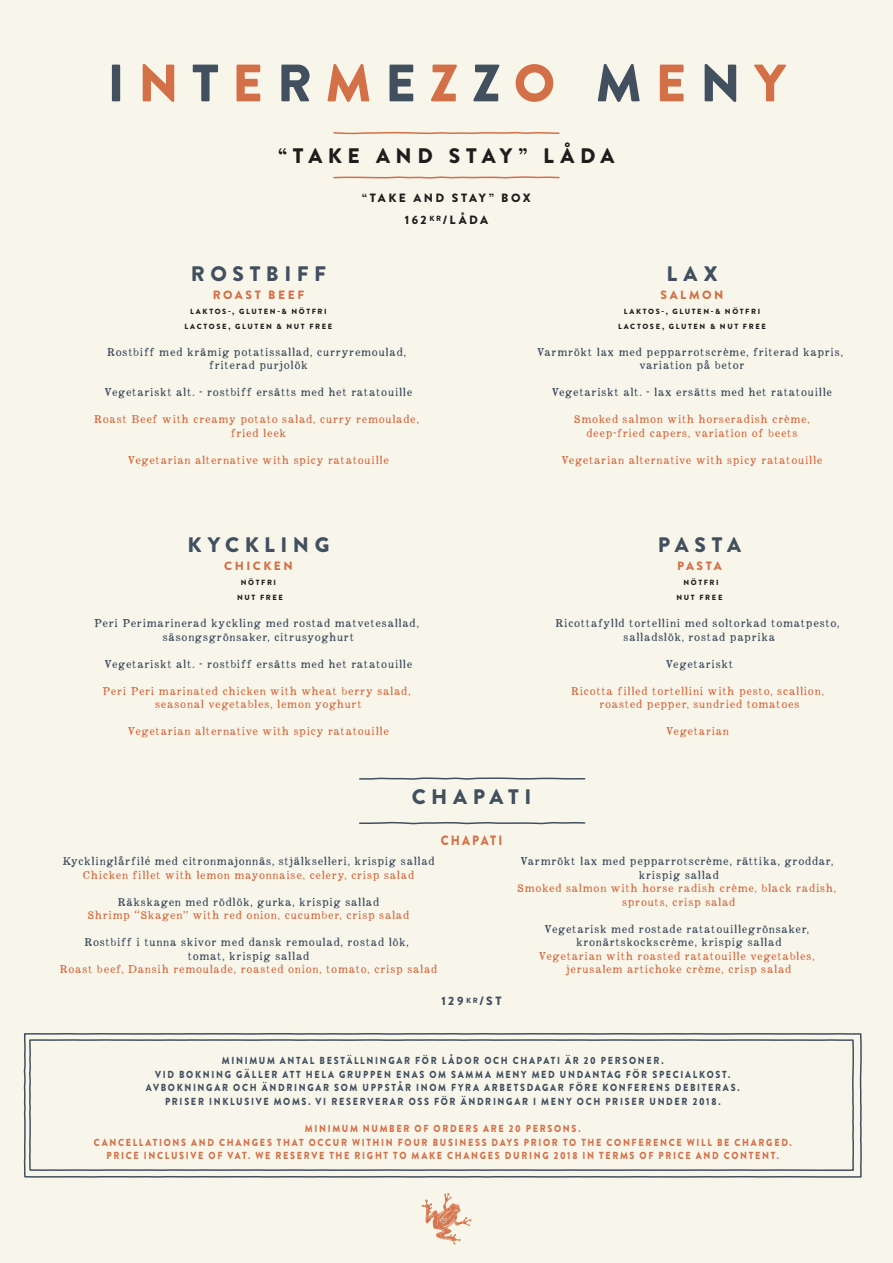
<style>
.page{position:relative;width:893px;height:1263px;background:#f8f6eb}
.page>*{position:absolute;margin:0;border:0;box-sizing:border-box;transform-origin:0 0}
.t1{font:900 52.5px "Brandon Grotesque";letter-spacing:.26em;color:#414f5f}
.t2{font:900 21px "Brandon Grotesque";letter-spacing:.265em;color:#414f5f}
.t3{font:900 21px "Brandon Grotesque";letter-spacing:.265em;color:#1d1d1b}
.t4{font:900 13.5px "Brandon Grotesque";letter-spacing:.175em;color:#d47047;scale:.88 1}
.t5{font:900 12px "Brandon Grotesque";letter-spacing:.21em;color:#d47047}
.t6{font:900 12px/22.5px "Brandon Grotesque";letter-spacing:.205em;color:#1d1d1b;text-align:center}
.t7{font:900 12px "Brandon Grotesque";color:#414f5f}
.t8{font:900 11.25px/13.5px "Appareo";letter-spacing:.06em;color:#414f5f;text-align:center}
.t9{font:900 11.25px/13.5px "Appareo";letter-spacing:.06em;color:#d47047;text-align:center}
.t10{font:900 10.2px/13.6px "Brandon Grotesque";letter-spacing:.19em;color:#414f5f;text-align:center;scale:.88 1}
.t11{font:900 10.2px/13.6px "Brandon Grotesque";letter-spacing:.185em;color:#d47047;text-align:center;scale:.88 1}
.t12{font:900 7.5px/15px "Brandon Grotesque";letter-spacing:.215em;color:#1d1d1b;text-align:center}
.s1{color:#d47047}
</style>
<div class="page">
<svg style="left:23px;top:1033px;width:839px;height:145px"></svg>
<svg style="left:359px;top:777px;width:227px;height:3px"></svg>
<svg style="left:359px;top:821px;width:227px;height:4px"></svg>
<svg style="left:421px;top:1193px;width:50px;height:51px"></svg>
<svg style="left:333px;top:131px;width:227px;height:4px"></svg>
<svg style="left:333px;top:176px;width:227px;height:3px"></svg>
<svg style="left:28px;top:1038px;width:827px;height:134px"></svg>
<h1 class="t1" style="left:107px;top:46px;width:680px">I<span class="s1">N</span>T<span class="s1">E</span>R<span class="s1">M</span>E<span class="s1">Z</span>Z<span class="s1">O</span> M<span class="s1">E</span>N<span class="s1">Y</span></h1>
<h2 class="t3" style="left:279px;top:140px;width:337px">“TAKE AND STAY” LÅDA</h2>
<p class="t6" style="left:362px;top:186px;width:170px">“TAKE AND STAY” BOX<br>162 <sup>KR</sup>/LÅDA</p>
<h2 class="t2" style="left:191px;top:259px;width:137px">ROSTBIFF</h2>
<p class="t5" style="left:213px;top:286px;width:93px">ROAST BEEF</p>
<p class="t12" style="left:185px;top:304px;width:149px">LAKTOS-, GLUTEN-&amp; NÖTFRI<br>LACTOSE, GLUTEN &amp; NUT FREE</p>
<p class="t8" style="left:107px;top:345px;width:300px">Rostbiff med krämig potatissallad, curryremoulad, friterad purjolök</p>
<p class="t8" style="left:105px;top:386px;width:309px">Vegetariskt alt. - rostbiff ersätts med het ratatouille</p>
<p class="t9" style="left:94px;top:413px;width:326px">Roast Beef with creamy potato salad, curry remoulade, fried leek</p>
<p class="t9" style="left:128px;top:453px;width:263px">Vegetarian alternative with spicy ratatouille</p>
<h2 class="t2" style="left:666px;top:259px;width:53px">LAX</h2>
<p class="t5" style="left:661px;top:286px;width:64px">SALMON</p>
<p class="t12" style="left:618px;top:304px;width:149px">LAKTOS-, GLUTEN-&amp; NÖTFRI<br>LACTOSE, GLUTEN &amp; NUT FREE</p>
<p class="t8" style="left:537px;top:345px;width:307px">Varmrökt lax med pepparrotscrème, friterad kapris, variation på betor</p>
<p class="t8" style="left:552px;top:386px;width:282px">Vegetariskt alt. - lax ersätts med het ratatouille</p>
<p class="t9" style="left:574px;top:413px;width:237px">Smoked salmon with horseradish crème, deep-fried capers, variation of beets</p>
<p class="t9" style="left:561px;top:453px;width:263px">Vegetarian alternative with spicy ratatouille</p>
<h2 class="t2" style="left:187px;top:530px;width:144px">KYCKLING</h2>
<p class="t5" style="left:224px;top:557px;width:70px">CHICKEN</p>
<p class="t12" style="left:237px;top:575px;width:47px">NÖTFRI<br>NUT FREE</p>
<p class="t8" style="left:94px;top:616px;width:326px">Peri Perimarinerad kyckling med rostad matvetesallad, säsongsgrönsaker, citrusyoghurt</p>
<p class="t8" style="left:105px;top:657px;width:309px">Vegetariskt alt. - rostbiff ersätts med het ratatouille</p>
<p class="t9" style="left:102px;top:684px;width:310px">Peri Peri marinated chicken with wheat berry salad, seasonal vegetables, lemon yoghurt</p>
<p class="t9" style="left:128px;top:724px;width:263px">Vegetarian alternative with spicy ratatouille</p>
<h2 class="t2" style="left:412px;top:782px;width:121px">CHAPATI</h2>
<p class="t4" style="left:441px;top:830px;width:71px">CHAPATI</p>
<h2 class="t2" style="left:658px;top:530px;width:85px">PASTA</h2>
<p class="t5" style="left:677px;top:557px;width:46px">PASTA</p>
<p class="t12" style="left:676px;top:575px;width:47px">NÖTFRI<br>NUT FREE</p>
<p class="t8" style="left:555px;top:616px;width:285px">Ricottafylld tortellini med soltorkad tomatpesto, salladslök, rostad paprika</p>
<p class="t8" style="left:666px;top:657px;width:69px">Vegetariskt</p>
<p class="t9" style="left:571px;top:684px;width:254px">Ricotta filled tortellini with pesto, scallion, roasted pepper, sundried tomatoes</p>
<p class="t9" style="left:666px;top:724px;width:64px">Vegetarian</p>
<p class="t8" style="left:62px;top:855px;width:374px">Kycklinglårfilé med citronmajonnäs, stjälkselleri, krispig sallad</p>
<p class="t9" style="left:83px;top:868px;width:333px">Chicken fillet with lemon mayonnaise, celery, crisp salad</p>
<p class="t8" style="left:118px;top:895px;width:263px">Räkskagen med rödlök, gurka, krispig sallad</p>
<p class="t9" style="left:88px;top:909px;width:323px">Shrimp “Skagen” with red onion, cucumber, crisp salad</p>
<p class="t8" style="left:84px;top:936px;width:326px">Rostbiff i tunna skivor med dansk remoulad, rostad lök, tomat, krispig sallad</p>
<p class="t9" style="left:60px;top:963px;width:379px">Roast beef, Dansih remoulade, roasted onion, tomato, crisp salad</p>
<p class="t7" style="left:441px;top:993px;width:62px">129 <sup>KR</sup>/ST</p>
<p class="t8" style="left:520px;top:855px;width:314px">Varmrökt lax med pepparrotscrème, rättika, groddar, krispig sallad</p>
<p class="t9" style="left:518px;top:882px;width:320px">Smoked salmon with horse radish crème, black radish, sprouts, crisp salad</p>
<p class="t8" style="left:545px;top:922px;width:266px">Vegetarisk med rostade ratatouillegrönsaker, kronärtskockscrème, krispig sallad</p>
<p class="t9" style="left:539px;top:949px;width:277px">Vegetarian with roasted ratatouille vegetables, jerusalem artichoke crème, crisp salad</p>
<p class="t10" style="left:146px;top:1054px;width:676px">MINIMUM ANTAL BESTÄLLNINGAR FÖR LÅDOR OCH CHAPATI ÄR 20 PERSONER.<br>VID BOKNING GÄLLER ATT HELA GRUPPEN ENAS OM SAMMA MENY MED UNDANTAG FÖR SPECIALKOST.<br>AVBOKNINGAR OCH ÄNDRINGAR SOM UPPSTÅR INOM FYRA ARBETSDAGAR FÖRE KONFERENS DEBITERAS.<br>PRISER INKLUSIVE MOMS. VI RESERVERAR OSS FÖR ÄNDRINGAR I MENY OCH PRISER UNDER 2018.</p>
<p class="t11" style="left:94px;top:1122px;width:795px">MINIMUM NUMBER OF ORDERS ARE 20 PERSONS.<br>CANCELLATIONS AND CHANGES THAT OCCUR WITHIN FOUR BUSINESS DAYS PRIOR TO THE CONFERENCE WILL BE CHARGED.<br>PRICE INCLUSIVE OF VAT. WE RESERVE THE RIGHT TO MAKE CHANGES DURING 2018 IN TERMS OF PRICE AND CONTENT.</p>
</div>
